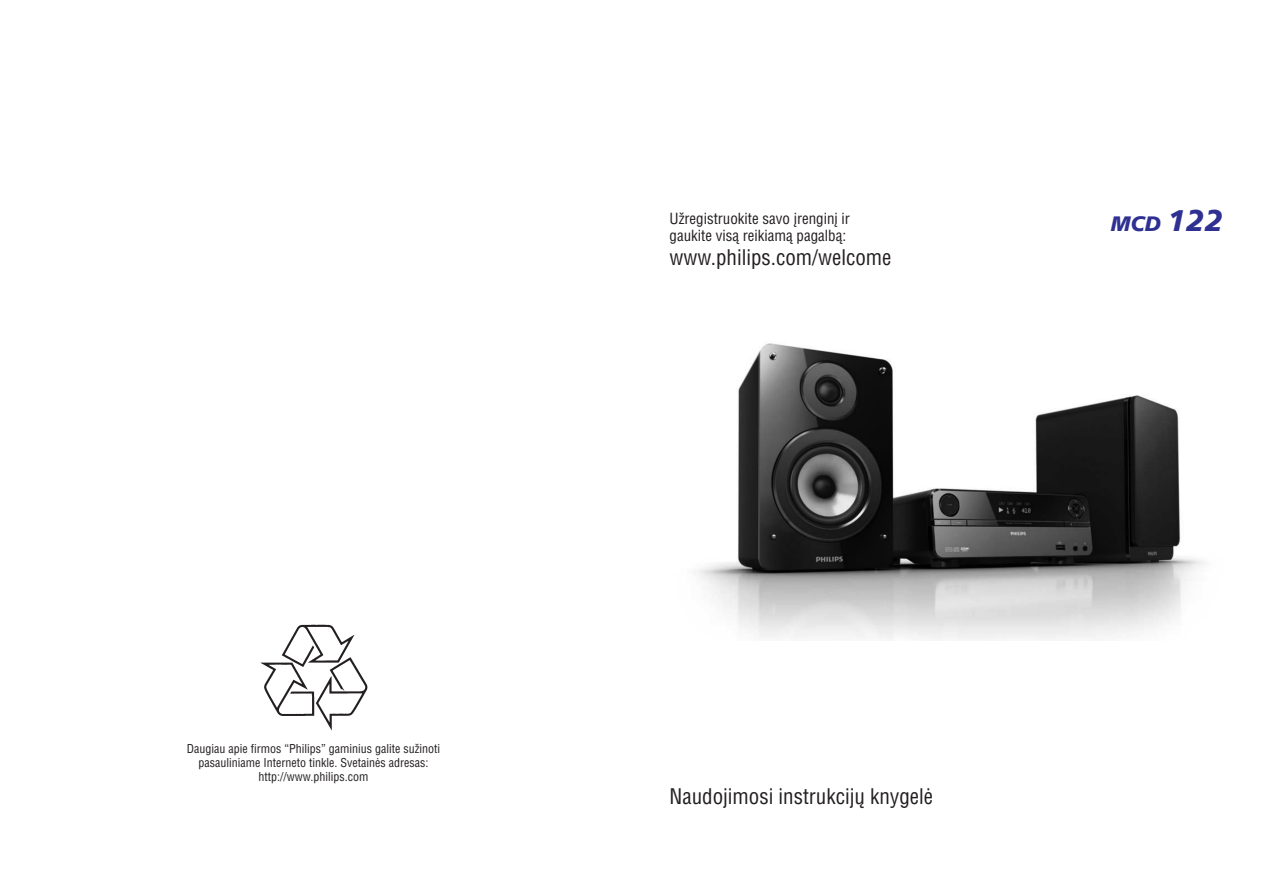
<style>
.page{position:relative;width:1263px;height:893px;background:#fff}
.page>*{position:absolute;margin:0;border:0;box-sizing:border-box;transform-origin:0 0}
.t1{font:21px "Rim Helvetica Condensed";color:#231f20}
.t2{font:italic 21px "Rim Humanist 777 Blk BT";color:#2e3092}
.t3{font:15px "Rim Helvetica Condensed";color:#231f20}
.t4{font:12px/14.1px "Rim Helvetica Condensed";color:#231f20;text-align:center}
.s1{font-size:30px}
</style>
<div class="page">
<img style="left:260px;top:624px;width:108px;height:107px">
<img style="left:698px;top:343px;width:506px;height:296px">
<p class="t4" style="left:187px;top:742px;width:255px">Daugiau apie firmos “Philips” gaminius galite suþinoti pasauliniame Interneto tinkle. Svetainës adresas: http://www.philips.com</p>
<p class="t3" style="left:669px;top:212px;width:182px">Uþregistruokite savo árenginá ir</p>
<h1 class="t2" style="left:1111px;top:212px;width:113px">MCD <span class="s1">122</span></h1>
<p class="t3" style="left:669px;top:230px;width:178px">gaukite visà reikiamà pagalbà:</p>
<h1 class="t1" style="left:669px;top:249px;width:224px">www.philips.com/welcome</h1>
<h1 class="t1" style="left:669px;top:788px;width:265px">Naudojimosi instrukcijø knygelë</h1>
</div>
